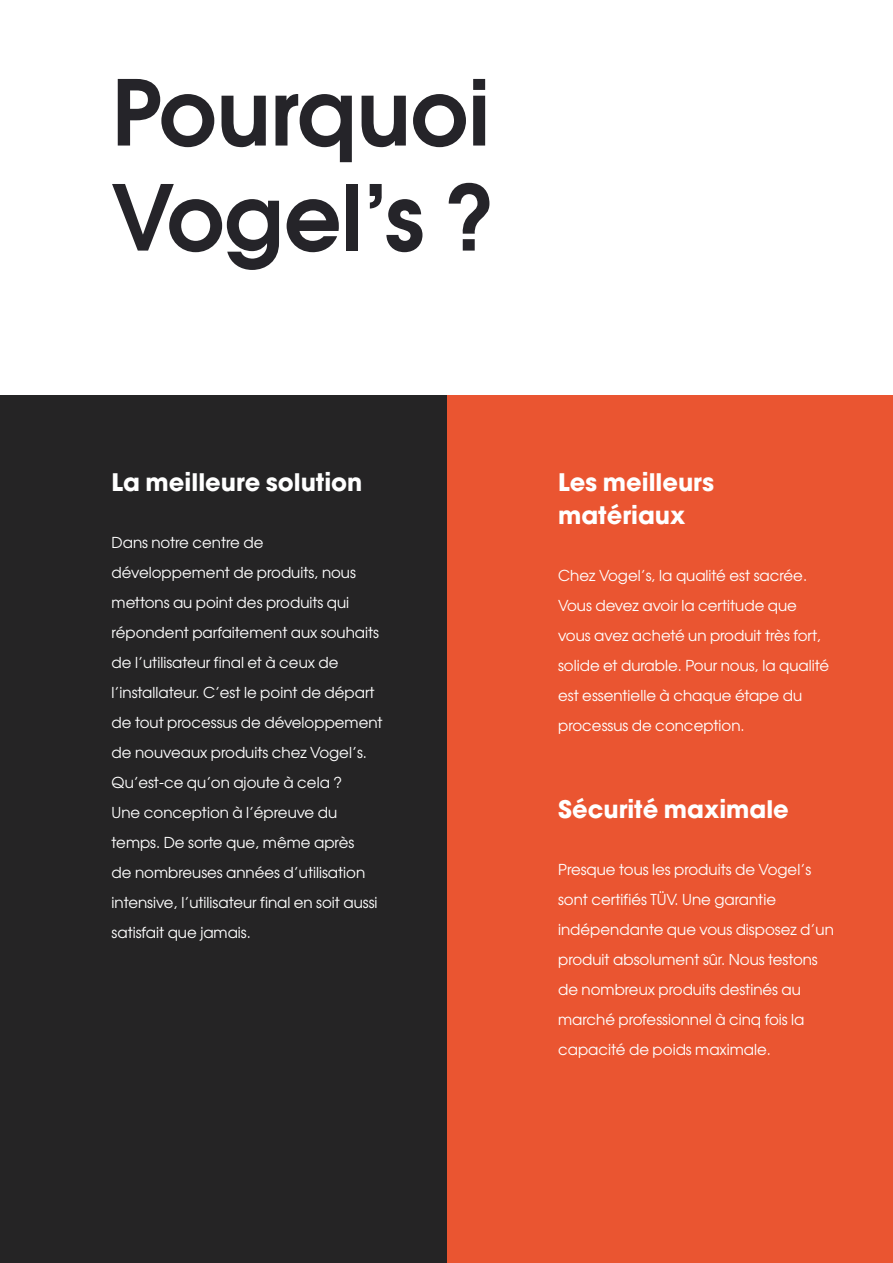
<style>
.page{position:relative;width:893px;height:1263px;background:#fff}
.page>*{position:absolute;margin:0;border:0;box-sizing:border-box;transform-origin:0 0}
.t1{font:90px/105px "Avant Garde Gothic Dm ITC";color:#252429}
.t2{font:24px/33px "Avant Garde Gothic Bd ITC";color:#fff}
.t3{font:15px/30px "Avant Garde Gothic Bk ITC";color:#fff}
</style>
<div class="page">
<div style="left:412px;top:395px;width:481px;height:868px;background:#ea5531"></div>
<div style="left:0;top:395px;width:446px;height:868px;background:#252425"></div>
<h1 class="t1" style="left:112px;top:60px;width:386px">Pourquoi<br>Vogel’s ?</h1>
<h2 class="t2" style="left:112px;top:466px;width:252px">La meilleure solution</h2>
<p class="t3" style="left:112px;top:528px;width:273px">Dans notre centre de développement de produits, nous mettons au point des produits qui répondent parfaitement aux souhaits de l’utilisateur final et à ceux de l’installateur. C’est le point de départ de tout processus de développement de nouveaux produits chez Vogel’s.<br>Qu’est-ce qu’on ajoute à cela ?<br>Une conception à l’épreuve du temps. De sorte que, même après<br>de nombreuses années d’utilisation intensive, l’utilisateur final en soit aussi satisfait que jamais.</p>
<h2 class="t2" style="left:558px;top:466px;width:157px">Les meilleurs matériaux</h2>
<p class="t3" style="left:558px;top:561px;width:272px">Chez Vogel’s, la qualité est sacrée.<br>Vous devez avoir la certitude que vous avez acheté un produit très fort, solide et durable. Pour nous, la qualité est essentielle à chaque étape du processus de conception.</p>
<h2 class="t2" style="left:558px;top:793px;width:232px">Sécurité maximale</h2>
<p class="t3" style="left:558px;top:855px;width:277px">Presque tous les produits de Vogel’s sont certifiés TÜV. Une garantie indépendante que vous disposez d’un produit absolument sûr. Nous testons de nombreux produits destinés au marché professionnel à cinq fois la capacité de poids maximale.</p>
</div>
